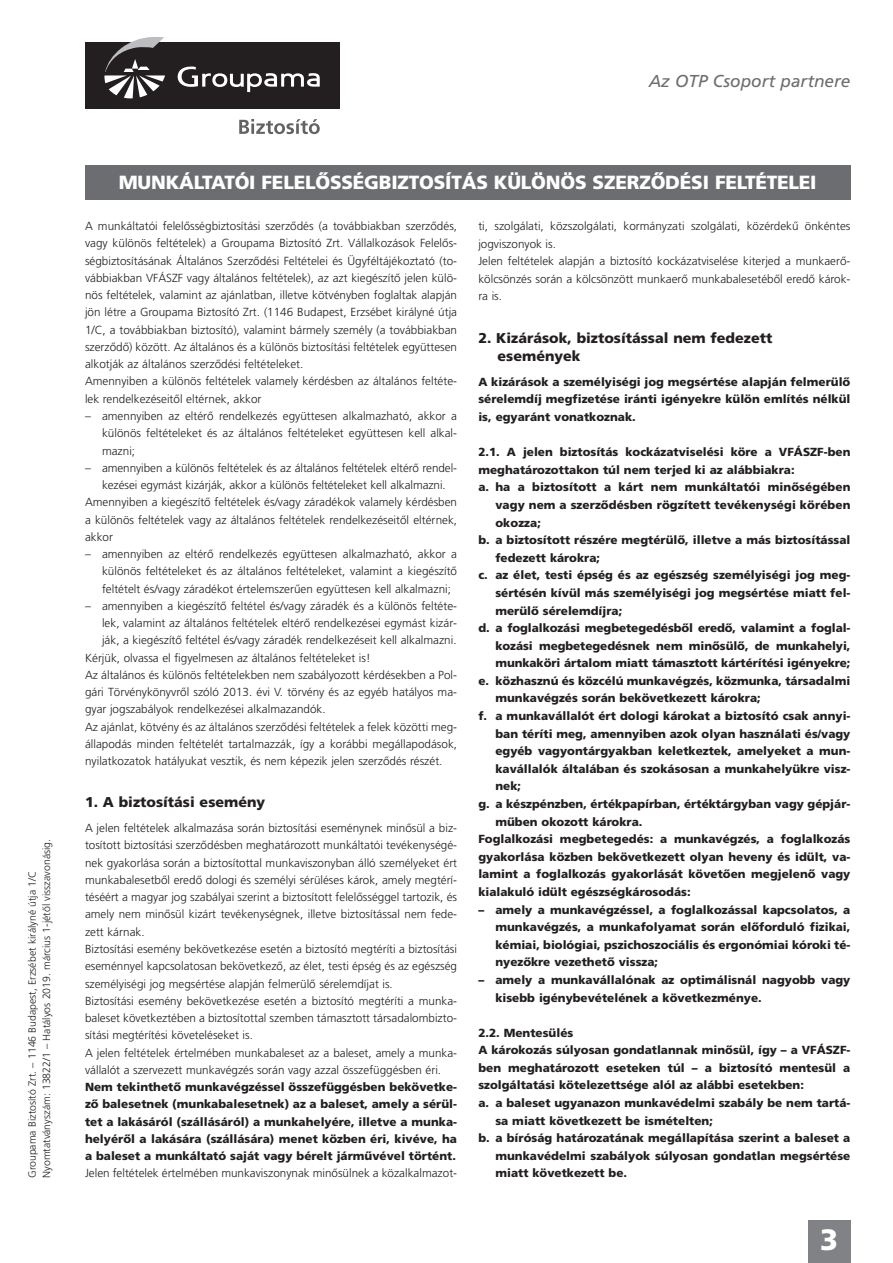
<style>
.page{position:relative;width:893px;height:1263px;background:#fff}
.page>*{position:absolute;margin:0;border:0;box-sizing:border-box;transform-origin:0 0}
.t1{font:700 29.4px "Frutiger M";color:#fff}
.t2{font:700 19.05px "Frutiger M";letter-spacing:-.01em;color:#fff}
.t3{font:italic 17.25px "Frutiger M";color:#6c6d70}
.t4{font:700 14.25px/17.4px "Frutiger M";color:#231f20}
.t5{font:11.7px/17.2px "Frutiger M Light";color:#231f20}
.t6{font:700 11.7px/17.5px "Frutiger M";color:#231f20;text-align:justify}
.t7{font:10.5px/14.2px "Frutiger M Light";color:#231f20}
</style>
<div class="page">
<div style="left:808px;top:1220px;width:42px;height:43px;background:#808285"></div>
<div style="left:85px;top:166px;width:765px;height:34px;background:#6c6d70"></div>
<div style="left:85px;top:43px;width:255px;height:66px;background:#231f20"></div>
<svg style="left:178px;top:67px;width:142px;height:25px"></svg>
<svg style="left:104px;top:37px;width:61px;height:61px"></svg>
<svg style="left:239px;top:119px;width:81px;height:15px"></svg>
<h3 class="t3" style="left:649px;top:74px;width:203px">Az OTP Csoport partnere</h3>
<p class="t7" style="left:26px;top:1178px;width:340px;rotate:-90deg">Groupama Biztosító Zrt. – 1146 Budapest, Erzsébet királyné útja 1/C<br>Nyomtatványszám: 13822/1 – Hatályos 2019. március 1-jétől visszavonásig.</p>
<h2 class="t2" style="left:119px;top:175px;width:699px">MUNKÁLTATÓI FELELŐSSÉGBIZTOSÍTÁS KÜLÖNÖS SZERZŐDÉSI FELTÉTELEI</h2>
<p class="t5" style="left:85px;top:218px;width:374px">A munkáltatói felelősségbiztosítási szerződés (a továbbiakban szerződés, vagy különös feltételek) a Groupama Biztosító Zrt. Vállalkozások Felelős&shy;ségbiztosításának Általános Szerződési Feltételei és Ügyféltájékoztató (to&shy;vábbiakban VFÁSZF vagy általános feltételek), az azt kiegészítő jelen külö&shy;nös feltételek, valamint az ajánlatban, illetve kötvényben foglaltak alapján jön létre a Groupama Biztosító Zrt. (1146 Budapest, Erzsébet királyné útja 1/C, a továbbiakban biztosító), valamint bármely személy (a továbbiakban szerződő) között. Az általános és a különös biztosítási feltételek együttesen alkotják az általános szerződési feltételeket.<br>Amennyiben a különös feltételek valamely kérdésben az általános feltéte&shy;lek rendelkezéseitől eltérnek, akkor</p>
<p class="t5" style="left:102px;top:408px;width:357px;text-align:justify;text-indent:-17px">– amennyiben az eltérő rendelkezés együttesen alkalmazható, akkor a különös feltételeket és az általános feltételeket együttesen kell alkal&shy;mazni;</p>
<p class="t5" style="left:85px;top:460px;width:374px">– amennyiben a különös feltételek és az általános feltételek eltérő rendel-</p>
<p class="t5" style="left:102px;top:477px;width:345px">kezései egymást kizárják, akkor a különös feltételeket kell alkalmazni.</p>
<p class="t5" style="left:85px;top:494px;width:374px">Amennyiben a kiegészítő feltételek és/vagy záradékok valamely kérdésben</p>
<p class="t5" style="left:85px;top:512px;width:374px">a különös feltételek vagy az általános feltételek rendelkezéseitől eltérnek,</p>
<p class="t5" style="left:85px;top:529px;width:29px">akkor</p>
<p class="t5" style="left:102px;top:546px;width:357px;text-align:justify;text-indent:-17px">– amennyiben az eltérő rendelkezés együttesen alkalmazható, akkor a különös feltételeket és az általános feltételeket, valamint a kiegészítő feltételt és/vagy záradékot értelemszerűen együttesen kell alkalmazni;</p>
<p class="t5" style="left:85px;top:598px;width:374px">– amennyiben a kiegészítő feltétel és/vagy záradék és a különös feltéte-</p>
<p class="t5" style="left:102px;top:615px;width:357px">lek, valamint az általános feltételek eltérő rendelkezései egymást kizár-</p>
<p class="t5" style="left:102px;top:633px;width:356px">ják, a kiegészítő feltétel és/vagy záradék rendelkezéseit kell alkalmazni.</p>
<p class="t5" style="left:85px;top:650px;width:287px">Kérjük, olvassa el figyelmesen az általános feltételeket is!</p>
<p class="t5" style="left:85px;top:667px;width:374px">Az általános és különös feltételekben nem szabályozott kérdésekben a Pol-</p>
<p class="t5" style="left:85px;top:684px;width:374px">gári Törvénykönyvről szóló 2013. évi V. törvény és az egyéb hatályos ma-</p>
<p class="t5" style="left:85px;top:702px;width:242px">gyar jogszabályok rendelkezései alkalmazandók.</p>
<p class="t5" style="left:85px;top:719px;width:374px">Az ajánlat, kötvény és az általános szerződési feltételek a felek közötti meg-</p>
<p class="t5" style="left:85px;top:736px;width:374px">állapodás minden feltételét tartalmazzák, így a korábbi megállapodások,</p>
<p class="t5" style="left:85px;top:753px;width:359px">nyilatkozatok hatályukat vesztik, és nem képezik jelen szerződés részét.</p>
<p class="t4" style="left:85px;top:795px;width:182px">1. A biztosítási esemény</p>
<p class="t5" style="left:85px;top:820px;width:374px">A jelen feltételek alkalmazása során biztosítási eseménynek minősül a biz&shy;tosított biztosítási szerződésben meghatározott munkáltatói tevékenységé&shy;nek gyakorlása során a biztosítottal munkaviszonyban álló személyeket ért munkabalesetből eredő dologi és személyi sérüléses károk, amely megtérí&shy;téséért a magyar jog szabályai szerint a biztosított felelősséggel tartozik, és amely nem minősül kizárt tevékenységnek, illetve biztosítással nem fede&shy;zett kárnak.<br>Biztosítási esemény bekövetkezése esetén a biztosító megtéríti a biztosítási eseménnyel kapcsolatosan bekövetkező, az élet, testi épség és az egészség személyiségi jog megsértése alapján felmerülő sérelemdíjat is.<br>Biztosítási esemény bekövetkezése esetén a biztosító megtéríti a munka&shy;baleset következtében a biztosítottal szemben támasztott társadalombizto&shy;sítási megtérítési követeléseket is.<br>A jelen feltételek értelmében munkabaleset az a baleset, amely a munka&shy;vállalót a szervezett munkavégzés során vagy azzal összefüggésben éri.</p>
<p class="t6" style="left:85px;top:1079px;width:374px">Nem tekinthető munkavégzéssel összefüggésben bekövetke&shy;ző balesetnek (munkabalesetnek) az a baleset, amely a sérül&shy;tet a lakásáról (szállásáról) a munkahelyére, illetve a munka&shy;helyéről a lakására (szállására) menet közben éri, kivéve, ha a baleset a munkáltató saját vagy bérelt járművével történt.</p>
<p class="t5" style="left:85px;top:1165px;width:374px">Jelen feltételek értelmében munkaviszonynak minősülnek a közalkalmazot-</p>
<p class="t5" style="left:478px;top:218px;width:374px">ti, szolgálati, közszolgálati, kormányzati szolgálati, közérdekű önkéntes jogviszonyok is.<br>Jelen feltételek alapján a biztosító kockázatviselése kiterjed a munkaerő&shy;kölcsönzés során a kölcsönzött munkaerő munkabalesetéből eredő károk&shy;ra is.</p>
<p class="t4" style="left:498px;top:331px;width:276px;text-indent:-19px">2. Kizárások, biztosítással nem fedezett események</p>
<p class="t6" style="left:478px;top:374px;width:374px">A kizárások a személyiségi jog megsértése alapján felmerülő sérelemdíj megfizetése iránti igényekre külön említés nélkül is, egyaránt vonatkoznak.</p>
<p class="t6" style="left:478px;top:444px;width:374px">2.1. A jelen biztosítás kockázatviselési köre a VFÁSZF-ben</p>
<p class="t6" style="left:478px;top:462px;width:318px">meghatározottakon túl nem terjed ki az alábbiakra:</p>
<p class="t6" style="left:478px;top:479px;width:374px">a. ha a biztosított a kárt nem munkáltatói minőségében</p>
<p class="t6" style="left:495px;top:497px;width:357px">vagy nem a szerződésben rögzített tevékenységi körében</p>
<p class="t6" style="left:495px;top:515px;width:47px">okozza;</p>
<p class="t6" style="left:478px;top:532px;width:374px">b. a biztosított részére megtérülő, illetve a más biztosítással</p>
<p class="t6" style="left:495px;top:550px;width:106px">fedezett károkra;</p>
<p class="t6" style="left:478px;top:567px;width:374px">c. az élet, testi épség és az egészség személyiségi jog meg-</p>
<p class="t6" style="left:495px;top:585px;width:357px">sértésén kívül más személyiségi jog megsértése miatt fel-</p>
<p class="t6" style="left:495px;top:603px;width:128px">merülő sérelemdíjra;</p>
<p class="t6" style="left:478px;top:620px;width:374px">d. a foglalkozási megbetegedésből eredő, valamint a foglal-</p>
<p class="t6" style="left:495px;top:638px;width:357px">kozási megbetegedésnek nem minősülő, de munkahelyi,</p>
<p class="t6" style="left:495px;top:655px;width:357px">munkaköri ártalom miatt támasztott kártérítési igényekre;</p>
<p class="t6" style="left:478px;top:673px;width:374px">e. közhasznú és közcélú munkavégzés, közmunka, társadalmi</p>
<p class="t6" style="left:495px;top:690px;width:267px">munkavégzés során bekövetkezett károkra;</p>
<p class="t6" style="left:478px;top:708px;width:374px">f. a munkavállalót ért dologi károkat a biztosító csak annyi-</p>
<p class="t6" style="left:495px;top:726px;width:357px">ban téríti meg, amennyiben azok olyan használati és/vagy</p>
<p class="t6" style="left:495px;top:743px;width:357px">egyéb vagyontárgyakban keletkeztek, amelyeket a mun-</p>
<p class="t6" style="left:495px;top:761px;width:357px">kavállalók általában és szokásosan a munkahelyükre visz-</p>
<p class="t6" style="left:495px;top:778px;width:27px">nek;</p>
<p class="t6" style="left:478px;top:796px;width:374px">g. a készpénzben, értékpapírban, értéktárgyban vagy gépjár-</p>
<p class="t6" style="left:495px;top:814px;width:149px">műben okozott károkra.</p>
<p class="t6" style="left:478px;top:831px;width:374px">Foglalkozási megbetegedés: a munkavégzés, a foglalkozás</p>
<p class="t6" style="left:478px;top:849px;width:374px">gyakorlása közben bekövetkezett olyan heveny és idült, va-</p>
<p class="t6" style="left:478px;top:866px;width:374px">lamint a foglalkozás gyakorlását követően megjelenő vagy</p>
<p class="t6" style="left:478px;top:884px;width:214px">kialakuló idült egészségkárosodás:</p>
<p class="t6" style="left:495px;top:902px;width:357px;text-indent:-17px">– amely a munkavégzéssel, a foglalkozással kapcsolatos, a munkavégzés, a munkafolyamat során előforduló fizikai, kémiai, biológiai, pszichoszociális és ergonómiai kóroki té&shy;nyezőkre vezethető vissza;</p>
<p class="t6" style="left:495px;top:972px;width:357px;text-indent:-17px">– amely a munkavállalónak az optimálisnál nagyobb vagy kisebb igénybevételének a következménye.</p>
<p class="t6" style="left:478px;top:1025px;width:96px">2.2. Mentesülés</p>
<p class="t6" style="left:478px;top:1042px;width:374px">A károkozás súlyosan gondatlannak minősül, így – a VFÁSZF-</p>
<p class="t6" style="left:478px;top:1060px;width:374px">ben meghatározott eseteken túl – a biztosító mentesül a</p>
<p class="t6" style="left:478px;top:1077px;width:327px">szolgáltatási kötelezettsége alól az alábbi esetekben:</p>
<p class="t6" style="left:478px;top:1095px;width:374px">a. a baleset ugyanazon munkavédelmi szabály be nem tartá-</p>
<p class="t6" style="left:495px;top:1113px;width:219px">sa miatt következett be ismételten;</p>
<p class="t6" style="left:478px;top:1130px;width:374px">b. a bíróság határozatának megállapítása szerint a baleset a</p>
<p class="t6" style="left:495px;top:1148px;width:357px">munkavédelmi szabályok súlyosan gondatlan megsértése</p>
<p class="t6" style="left:495px;top:1165px;width:133px">miatt következett be.</p>
<h1 class="t1" style="left:820px;top:1227px;width:20px">3</h1>
</div>
